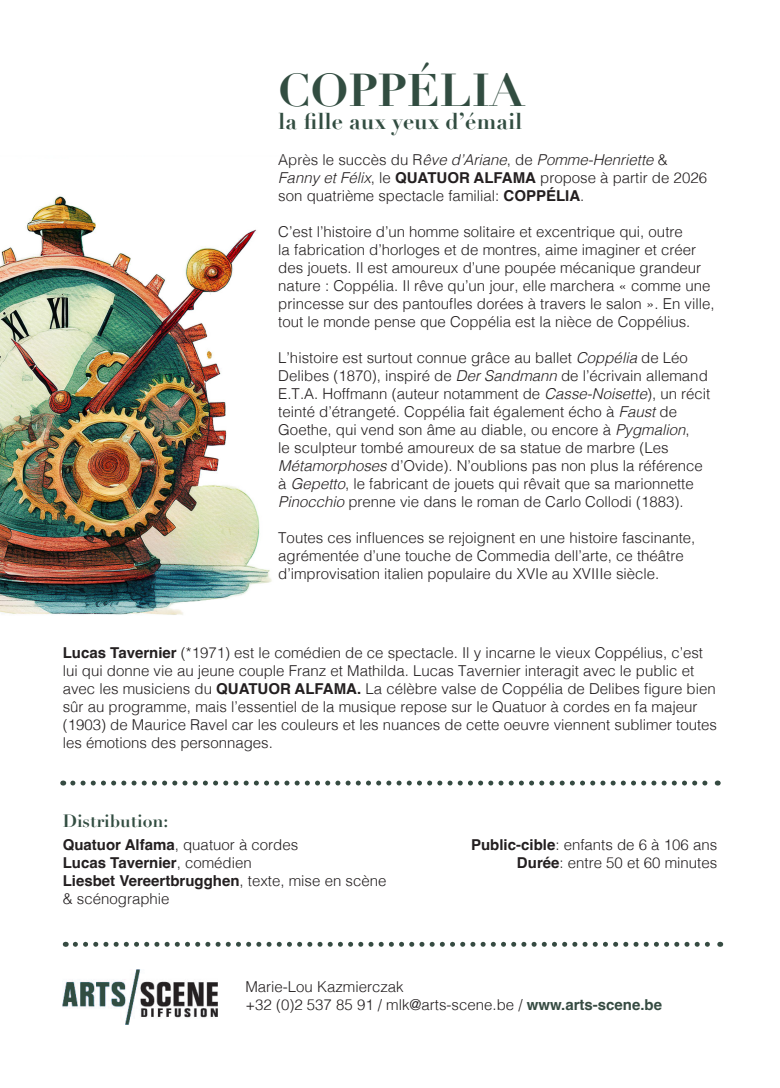
<style>
.page{position:relative;width:780px;height:1088px;background:#fff}
.page>*{position:absolute;margin:0;border:0;box-sizing:border-box;transform-origin:0 0}
.Alineastijl_1{font:700 45px "Didot";color:#324d41}
.Alineastijl_1-2{font:700 22.5px "Didot";color:#324d41}
.Alineastijl_2{font:700 17.5px "Didot";color:#324d41}
.Alineastijl_2-2{font:300 15px/18px "Helvetica";color:#231f20}
.Alineastijl_2-3{font:italic 300 15px "Helvetica";color:#231f20}
.Alineastijl_2-4{font:700 15px "Helvetica";color:#231f20}
.s1{font-style:normal}
.s2{font-style:italic}
.s3{font-weight:700}
.s4{font-weight:300}
.s5{font-weight:700;color:#364b42}
</style>
<div class="page">
<img style="left:0;top:196px;width:272px;height:419px">
<svg style="left:73px;top:780px;width:645px;height:5px"></svg>
<svg style="left:75px;top:942px;width:645px;height:5px"></svg>
<img style="left:63px;top:970px;width:155px;height:54px">
<p class="Alineastijl_1" style="left:278px;top:62px;width:247px">COPPÉLIA</p>
<p class="Alineastijl_1-2" style="left:278px;top:107px;width:245px">la fille aux yeux d’émail</p>
<p class="Alineastijl_2-3" style="left:278px;top:147px;width:391px"><span class="s1">Après le succès du R</span>êve d’Ariane<span class="s1">, de</span> Pomme-Henriette <span class="s1">&amp;</span></p>
<p class="Alineastijl_2-2" style="left:278px;top:167px;width:430px"><span class="s2">Fanny et Félix</span>, le <span class="s3">QUATUOR ALFAMA</span> propose à partir de 2026 son quatrième spectacle familial: <span class="s3">COPPÉLIA</span>.</p>
<p class="Alineastijl_2-2" style="left:278px;top:221px;width:437px">C’est l’histoire d’un homme solitaire et excentrique qui, outre<br>la fabrication d’horloges et de montres, aime imaginer et créer des jouets. Il est amoureux d’une poupée mécanique grandeur nature : Coppélia. Il rêve qu’un jour, elle marchera « comme une princesse sur des pantoufles dorées à travers le salon ». En ville, tout le monde pense que Coppélia est la nièce de Coppélius.</p>
<p class="Alineastijl_2-2" style="left:278px;top:347px;width:433px">L’histoire est surtout connue grâce au ballet <span class="s2">Coppélia</span> de Léo Delibes (1870), inspiré de <span class="s2">Der Sandmann</span> de l’écrivain allemand E.T.A. Hoffmann (auteur notamment de <span class="s2">Casse-Noisette</span>), un récit teinté d’étrangeté. Coppélia fait également écho à <span class="s2">Faust</span> de Goethe, qui vend son âme au diable, ou encore à <span class="s2">Pygmalion</span>,<br>le sculpteur tombé amoureux de sa statue de marbre (Les <span class="s2">Métamorphoses</span> d’Ovide). N’oublions pas non plus la référence à <span class="s2">Gepetto</span>, le fabricant de jouets qui rêvait que sa marionnette <span class="s2">Pinocchio</span> prenne vie dans le roman de Carlo Collodi (1883).</p>
<p class="Alineastijl_2-2" style="left:278px;top:527px;width:418px">Toutes ces influences se rejoignent en une histoire fascinante, agrémentée d’une touche de Commedia dell’arte, ce théâtre d’improvisation italien populaire du XVIe au XVIIIe siècle.</p>
<p class="Alineastijl_2-2" style="left:63px;top:643px;width:656px"><span class="s3">Lucas Tavernier</span> (*1971) est le comédien de ce spectacle. Il y incarne le vieux Coppélius, c’est lui qui donne vie au jeune couple Franz et Mathilda. Lucas Tavernier interagit avec le public et avec les musiciens du <span class="s3">QUATUOR ALFAMA.</span> La célèbre valse de Coppélia de Delibes figure bien sûr au programme, mais l’essentiel de la musique repose sur le Quatuor à cordes en fa majeur (1903) de Maurice Ravel car les couleurs et les nuances de cette oeuvre viennent sublimer toutes les émotions des personnages.</p>
<p class="Alineastijl_2" style="left:63px;top:809px;width:107px">Distribution:</p>
<p class="Alineastijl_2-2" style="left:63px;top:835px;width:237px"><span class="s3">Quatuor Alfama</span>, quatuor à cordes</p>
<p class="Alineastijl_2-4" style="left:63px;top:854px;width:190px">Lucas Tavernier<span class="s4">, comédien</span></p>
<p class="Alineastijl_2-2" style="left:63px;top:871px;width:325px"><span class="s3">Liesbet Vereertbrugghen</span>, texte, mise en scène &amp; scénographie</p>
<p class="Alineastijl_2-2" style="left:471px;top:835px;width:247px"><span class="s3">Public-cible</span>: enfants de 6 à 106 ans</p>
<p class="Alineastijl_2-2" style="left:517px;top:853px;width:202px"><span class="s3">Durée</span>: entre 50 et 60 minutes</p>
<p class="Alineastijl_2-2" style="left:245px;top:976px;width:160px">Marie-Lou Kazmierczak</p>
<p class="Alineastijl_2-2" style="left:245px;top:994px;width:418px">+32 (0)2 537 85 91 / mlk@arts-scene.be / <span class="s5">www.arts-scene.be</span></p>
</div>
